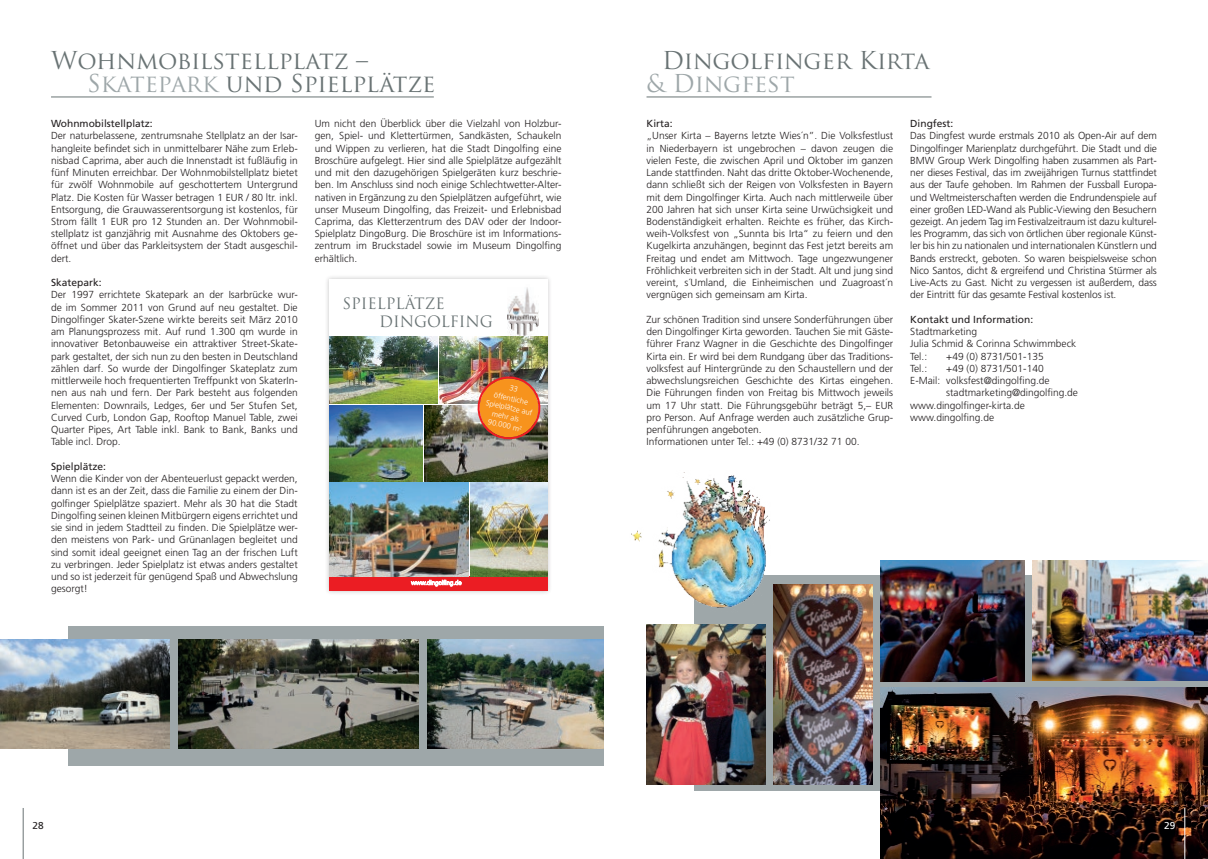
<style>
.page{position:relative;width:1208px;height:859px;background:#fff}
.page>*{position:absolute;margin:0;border:0;box-sizing:border-box;transform-origin:0 0}
.t1{font:24px/23px "Trajan Pro";color:#697374}
.t2{font:24px "Trajan Pro";color:#9ea7a9}
.t3{font:15.3px/18.3px "Trajan Pro";color:#697374}
.t4{font:300 10.2px/12.2px "Frutiger";color:#231f20;text-align:justify}
.t5{font:10.2px "Frutiger";color:#231f20}
.t6{font:10px "Frutiger";color:#231f20}
.t7{font:10px "Frutiger";color:#fff}
.t8{font:300 7.6px/9.2px "Frutiger LT Pro";color:#fff;text-align:center}
.t9{font:300 6.1px "Frutiger LT Pro";color:#fff}
.s1{color:#9ea7a9}
</style>
<div class="page">
<hr style="left:23px;top:808px;width:1px;height:51px;background:#697374">
<div style="left:694px;top:575px;width:514px;height:216px;background:#9ea7a9"></div>
<div style="left:68px;top:626px;width:536px;height:139px;background:#9ea7a9"></div>
<img style="left:773px;top:585px;width:99px;height:199px">
<img style="left:646px;top:625px;width:119px;height:159px">
<div style="left:324px;top:274px;width:228px;height:321px;background:#231f20;opacity:.25"></div>
<div style="left:329px;top:279px;width:218px;height:312px;background:#fff"></div>
<img style="left:507px;top:287px;width:31px;height:48px">
<div style="left:329px;top:576px;width:218px;height:15px;background:#eb1d23"></div>
<img style="left:470px;top:483px;width:77px;height:93px">
<img style="left:329px;top:483px;width:139px;height:93px">
<img style="left:439px;top:337px;width:108px;height:67px">
<img style="left:424px;top:405px;width:123px;height:76px">
<img style="left:329px;top:405px;width:94px;height:76px">
<img style="left:329px;top:337px;width:108px;height:67px">
<img style="left:473px;top:374px;width:72px;height:70px">
<img style="left:0;top:640px;width:170px;height:109px">
<img style="left:178px;top:640px;width:241px;height:109px">
<img style="left:427px;top:640px;width:177px;height:109px">
<img style="left:631px;top:472px;width:144px;height:142px">
<hr style="left:51px;top:97px;width:383px;height:1px;background:#697374">
<hr style="left:646px;top:97px;width:285px;height:1px;background:#697374">
<img style="left:880px;top:687px;width:328px;height:172px">
<img style="left:880px;top:561px;width:144px;height:120px">
<img style="left:1032px;top:560px;width:176px;height:121px">
<hr style="left:1184px;top:808px;width:1px;height:51px;background:#fff">
<h1 class="t1" style="left:87px;top:49px;width:350px;text-indent:-36px">Wohnmobilstellplatz –<br><span class="s1">Skatepark</span> und Spielplätze</h1>
<h1 class="t1" style="left:662px;top:49px;width:269px">Dingolfinger Kirta</h1>
<h1 class="t2" style="left:646px;top:68px;width:150px">&amp; Dingfest</h1>
<p class="t5" style="left:51px;top:118px;width:103px">Wohnmobilstellplatz:</p>
<p class="t4" style="left:51px;top:130px;width:248px">Der naturbelassene, zentrumsnahe Stellplatz an der Isar&shy;hangleite befindet sich in unmittelbarer Nähe zum Erleb&shy;nisbad Caprima, aber auch die Innenstadt ist fußläufig in fünf Minuten erreichbar. Der Wohnmobilstellplatz bietet für zwölf Wohnmobile auf geschottertem Untergrund Platz. Die Kosten für Wasser betragen 1 EUR / 80 ltr. inkl.<br>Entsorgung, die Grauwasserentsorgung ist kostenlos, für Strom fällt 1 EUR pro 12 Stunden an. Der Wohnmobil&shy;stellplatz ist ganzjährig mit Ausnahme des Oktobers ge&shy;öffnet und über das Parkleitsystem der Stadt ausgeschil&shy;dert.</p>
<p class="t5" style="left:51px;top:277px;width:52px">Skatepark:</p>
<p class="t4" style="left:51px;top:289px;width:248px">Der 1997 errichtete Skatepark an der Isarbrücke wur&shy;de im Sommer 2011 von Grund auf neu gestaltet. Die Dingolfinger Skater-Szene wirkte bereits seit März 2010 am Planungsprozess mit. Auf rund 1.300 qm wurde in innovativer Betonbauweise ein attraktiver Street-Skate&shy;park gestaltet, der sich nun zu den besten in Deutschland zählen darf. So wurde der Dingolfinger Skateplatz zum mittlerweile hoch frequentierten Treffpunkt von SkaterIn&shy;nen aus nah und fern. Der Park besteht aus folgenden Elementen: Downrails, Ledges, 6er und 5er Stufen Set, Curved Curb, London Gap, Rooftop Manuel Table, zwei Quarter Pipes, Art Table inkl. Bank to Bank, Banks und Table incl. Drop.</p>
<p class="t5" style="left:51px;top:460px;width:56px">Spielplätze:</p>
<p class="t4" style="left:51px;top:472px;width:248px">Wenn die Kinder von der Abenteuerlust gepackt werden, dann ist es an der Zeit, dass die Familie zu einem der Din&shy;golfinger Spielplätze spaziert. Mehr als 30 hat die Stadt Dingolfing seinen kleinen Mitbürgern eigens errichtet und sie sind in jedem Stadtteil zu finden. Die Spielplätze wer&shy;den meistens von Park- und Grünanlagen begleitet und sind somit ideal geeignet einen Tag an der frischen Luft zu verbringen. Jeder Spielplatz ist etwas anders gestaltet und so ist jederzeit für genügend Spaß und Abwechslung gesorgt!</p>
<p class="t4" style="left:315px;top:117px;width:248px">Um nicht den Überblick über die Vielzahl von Holzbur&shy;gen, Spiel- und Klettertürmen, Sandkästen, Schaukeln und Wippen zu verlieren, hat die Stadt Dingolfing eine Broschüre aufgelegt. Hier sind alle Spielplätze aufgezählt und mit den dazugehörigen Spielgeräten kurz beschrie&shy;ben. Im Anschluss sind noch einige Schlechtwetter-Alter&shy;nativen in Ergänzung zu den Spielplätzen aufgeführt, wie unser Museum Dingolfing, das Freizeit- und Erlebnisbad Caprima, das Kletterzentrum des DAV oder der Indoor-Spielplatz DingoBurg. Die Broschüre ist im Informations&shy;zentrum im Bruckstadel sowie im Museum Dingolfing erhältlich.</p>
<p class="t5" style="left:910px;top:118px;width:45px">Dingfest:</p>
<p class="t5" style="left:646px;top:118px;width:28px">Kirta:</p>
<p class="t4" style="left:646px;top:130px;width:248px">„Unser Kirta – Bayerns letzte Wies´n”. Die Volksfestlust in Niederbayern ist ungebrochen – davon zeugen die vielen Feste, die zwischen April und Oktober im ganzen Lande stattfinden. Naht das dritte Oktober-Wochenende, dann schließt sich der Reigen von Volksfesten in Bayern mit dem Dingolfinger Kirta. Auch nach mittlerweile über 200 Jahren hat sich unser Kirta seine Urwüchsigkeit und Bodenständigkeit erhalten. Reichte es früher, das Kirch&shy;weih-Volksfest von „Sunnta bis Irta“ zu feiern und den Kugelkirta anzuhängen, beginnt das Fest jetzt bereits am Freitag und endet am Mittwoch. Tage ungezwungener Fröhlichkeit verbreiten sich in der Stadt. Alt und jung sind vereint, s´Umland, die Einheimischen und Zuagroast´n vergnügen sich gemeinsam am Kirta.</p>
<p class="t4" style="left:646px;top:313px;width:248px;text-align:left">Zur schönen Tradition sind unsere Sonderführungen über den Dingolfinger Kirta geworden. Tauchen Sie mit Gäste&shy;führer Franz Wagner in die Geschichte des Dingolfinger Kirta ein. Er wird bei dem Rundgang über das Traditions&shy;volksfest auf Hintergründe zu den Schaustellern und der abwechslungsreichen Geschichte des Kirtas eingehen.<br>Die Führungen finden von Freitag bis Mittwoch jeweils um 17 Uhr statt. Die Führungsgebühr beträgt 5,– EUR pro Person. Auf Anfrage werden auch zusätzliche Grup&shy;penführungen angeboten.<br>Informationen unter Tel.: +49 (0) 8731/32 71 00.</p>
<p class="t4" style="left:910px;top:130px;width:248px">Das Dingfest wurde erstmals 2010 als Open-Air auf dem Dingolfinger Marienplatz durchgeführt. Die Stadt und die BMW Group Werk Dingolfing haben zusammen als Part&shy;ner dieses Festival, das im zweijährigen Turnus stattfindet aus der Taufe gehoben. Im Rahmen der Fussball Europa&shy;und Weltmeisterschaften werden die Endrundenspiele auf einer großen LED-Wand als Public-Viewing den Besuchern gezeigt. An jedem Tag im Festivalzeitraum ist dazu kulturel&shy;les Programm, das sich von örtlichen über regionale Künst&shy;ler bis hin zu nationalen und internationalen Künstlern und Bands erstreckt, geboten. So waren beispielsweise schon Nico Santos, dicht &amp; ergreifend und Christina Stürmer als Live-Acts zu Gast. Nicht zu vergessen ist außerdem, dass der Eintritt für das gesamte Festival kostenlos ist.</p>
<p class="t5" style="left:910px;top:313px;width:124px">Kontakt und Information:</p>
<p class="t4" style="left:910px;top:325px;width:168px;text-align:left">Stadtmarketing<br>Julia Schmid &amp; Corinna Schwimmbeck<br>Tel.:</p>
<h2 class="t3" style="left:379px;top:294px;width:115px;text-indent:-37px">SPIELPLÄTZE<br>DINGOLFING</h2>
<p class="t4" style="left:946px;top:350px;width:99px">+49 (0) 8731/501-135</p>
<p class="t4" style="left:910px;top:362px;width:19px">Tel.:</p>
<p class="t4" style="left:946px;top:362px;width:99px">+49 (0) 8731/501-140</p>
<p class="t4" style="left:910px;top:374px;width:141px">E-Mail: volksfest@dingolfing.de</p>
<p class="t4" style="left:946px;top:387px;width:133px">stadtmarketing@dingolfing.de</p>
<p class="t4" style="left:910px;top:399px;width:116px">www.dingolfinger-kirta.de</p>
<p class="t4" style="left:910px;top:411px;width:85px">www.dingolfing.de</p>
<p class="t8" style="left:497px;top:380px;width:36px;line-height:10px;rotate:13deg">33 öffentliche</p>
<p class="t8" style="left:487px;top:398px;width:49px;rotate:13deg">Spielplätze auf mehr als<br>90.000 m<sup>2</sup></p>
<p class="t9" style="left:411px;top:579px;width:52px">www.dingolfing.de</p>
<p class="t6" style="left:33px;top:819px;width:13px">28</p>
<p class="t7" style="left:1164px;top:819px;width:13px">29</p>
</div>
